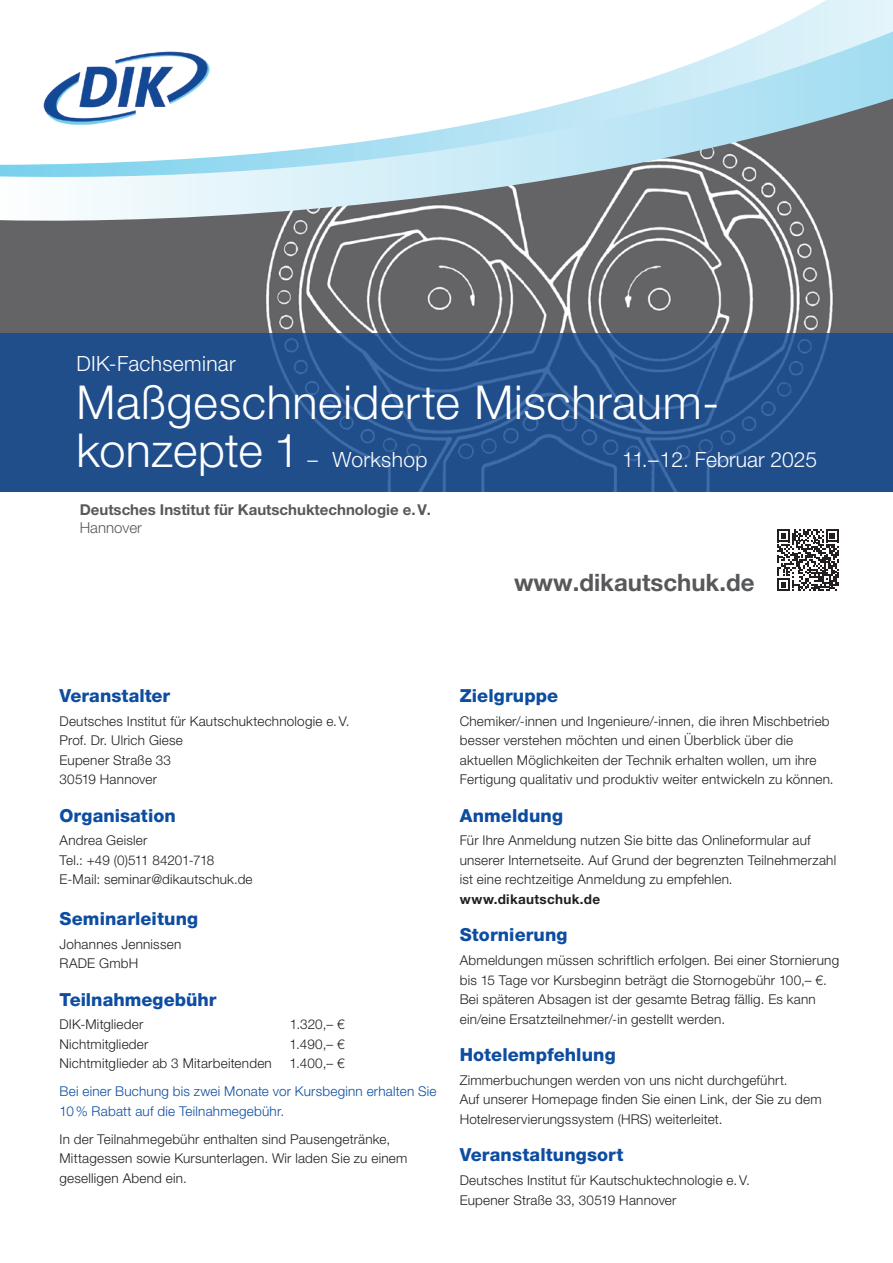
<style>
.page{position:relative;width:893px;height:1263px;background:#fff}
.page>*{position:absolute;margin:0;border:0;box-sizing:border-box;transform-origin:0 0}
.t1{font:300 46.8px/48px "Helvetica Neue LT Pro";letter-spacing:.015em;color:#fff}
.t2{font:700 24px "Helvetica Neue LT Pro";color:#57585a}
.t3{font:300 21px "Helvetica Neue LT Pro";letter-spacing:.015em;color:#fff}
.t4{font:800 18px "Helvetica Neue LT Pro";letter-spacing:.005em;color:#0d4da1}
.t5{font:700 15px "Helvetica Neue LT Pro";color:#57585a}
.t6{font:300 15px "Helvetica Neue LT Pro";color:#57585a}
.t7{font:300 13.5px/19.5px "Helvetica Neue LT Pro";letter-spacing:.015em;color:#231f20}
.t8{font:300 13.5px/19.5px "Helvetica Neue LT Pro";letter-spacing:.015em;color:#0d4da1}
.t9{font:700 13.5px "Helvetica Neue LT Pro";letter-spacing:.025em;color:#231f20}
</style>
<div class="page">
<img style="left:0;top:226px;width:893px;height:107px">
<svg style="left:769px;top:0;width:124px;height:31px"></svg>
<svg style="left:0;top:31px;width:893px;height:195px"></svg>
<svg style="left:0;top:333px;width:893px;height:158px;background:#22508d"></svg>
<svg style="left:777px;top:529px;width:62px;height:62px"></svg>
<h3 class="t3" style="left:77px;top:351px;width:161px">DIK-Fachseminar</h3>
<h1 class="t1" style="left:77px;top:378px;width:644px">Maßgeschneiderte Mischraum&shy;konzepte 1</h1>
<h3 class="t3" style="left:308px;top:447px;width:121px">– Workshop</h3>
<h3 class="t3" style="left:622px;top:447px;width:197px">11.–12. Februar 2025</h3>
<p class="t5" style="left:80px;top:500px;width:353px">Deutsches Institut für Kautschuktechnologie e. V.</p>
<p class="t6" style="left:80px;top:518px;width:64px">Hannover</p>
<h2 class="t2" style="left:514px;top:568px;width:242px">www.dikautschuk.de</h2>
<h3 class="t4" style="left:60px;top:685px;width:112px">Veranstalter</h3>
<p class="t7" style="left:60px;top:711px;width:292px">Deutsches Institut für Kautschuktechnologie e.V.<br>Prof. Dr. Ulrich Giese<br>Eupener Straße 33<br>30519 Hannover</p>
<h3 class="t4" style="left:60px;top:804px;width:118px">Organisation</h3>
<p class="t7" style="left:60px;top:830px;width:195px">Andrea Geisler<br>Tel.: +49 (0)511 84201-718<br>E-Mail: seminar@dikautschuk.de</p>
<h3 class="t4" style="left:60px;top:908px;width:140px">Seminarleitung</h3>
<p class="t7" style="left:60px;top:934px;width:123px">Johannes Jennissen<br>RADE GmbH</p>
<h3 class="t4" style="left:60px;top:988px;width:159px">Teilnahmegebühr</h3>
<p class="t7" style="left:60px;top:1014px;width:85px">DIK-Mitglieder</p>
<p class="t7" style="left:290px;top:1014px;width:56px">1.320,– €</p>
<p class="t7" style="left:60px;top:1034px;width:90px">Nichtmitglieder</p>
<p class="t7" style="left:290px;top:1034px;width:56px">1.490,– €</p>
<p class="t7" style="left:60px;top:1053px;width:214px">Nichtmitglieder ab 3 Mitarbeitenden</p>
<p class="t7" style="left:290px;top:1053px;width:57px">1.400,– €</p>
<p class="t8" style="left:60px;top:1081px;width:379px">Bei einer Buchung bis zwei Monate vor Kursbeginn erhalten Sie<br>10% Rabatt auf die Teilnahmegebühr.</p>
<p class="t7" style="left:60px;top:1129px;width:349px">In der Teilnahmegebühr enthalten sind Pausengetränke,<br>Mittagessen sowie Kursunterlagen. Wir laden Sie zu einem geselligen Abend ein.</p>
<h3 class="t4" style="left:460px;top:685px;width:100px">Zielgruppe</h3>
<p class="t7" style="left:460px;top:711px;width:375px">Chemiker/-innen und Ingenieure/-innen, die ihren Mischbetrieb besser verstehen möchten und einen Überblick über die aktuellen Möglichkeiten der Technik erhalten wollen, um ihre Fertigung qualitativ und produktiv weiter entwickeln zu können.</p>
<h3 class="t4" style="left:460px;top:804px;width:105px">Anmeldung</h3>
<p class="t7" style="left:460px;top:830px;width:378px">Für Ihre Anmeldung nutzen Sie bitte das Onlineformular auf unserer Internetseite. Auf Grund der begrenzten Teilnehmerzahl ist eine rechtzeitige Anmeldung zu empfehlen.</p>
<p class="t9" style="left:460px;top:890px;width:142px">www.dikautschuk.de</p>
<h3 class="t4" style="left:460px;top:924px;width:109px">Stornierung</h3>
<p class="t7" style="left:460px;top:950px;width:381px">Abmeldungen müssen schriftlich erfolgen. Bei einer Stornierung bis 15 Tage vor Kursbeginn beträgt die Stornogebühr 100,– €.<br>Bei späteren Absagen ist der gesamte Betrag fällig. Es kann ein/eine Ersatzteilnehmer/-in gestellt werden.</p>
<h3 class="t4" style="left:460px;top:1044px;width:157px">Hotelempfehlung</h3>
<p class="t7" style="left:460px;top:1070px;width:364px">Zimmerbuchungen werden von uns nicht durchgeführt.<br>Auf unserer Homepage finden Sie einen Link, der Sie zu dem<br>Hotelreservierungssystem (HRS) weiterleitet.</p>
<h3 class="t4" style="left:460px;top:1144px;width:165px">Veranstaltungsort</h3>
<p class="t7" style="left:460px;top:1170px;width:292px">Deutsches Institut für Kautschuktechnologie e.V.<br>Eupener Straße 33, 30519 Hannover</p>
</div>
